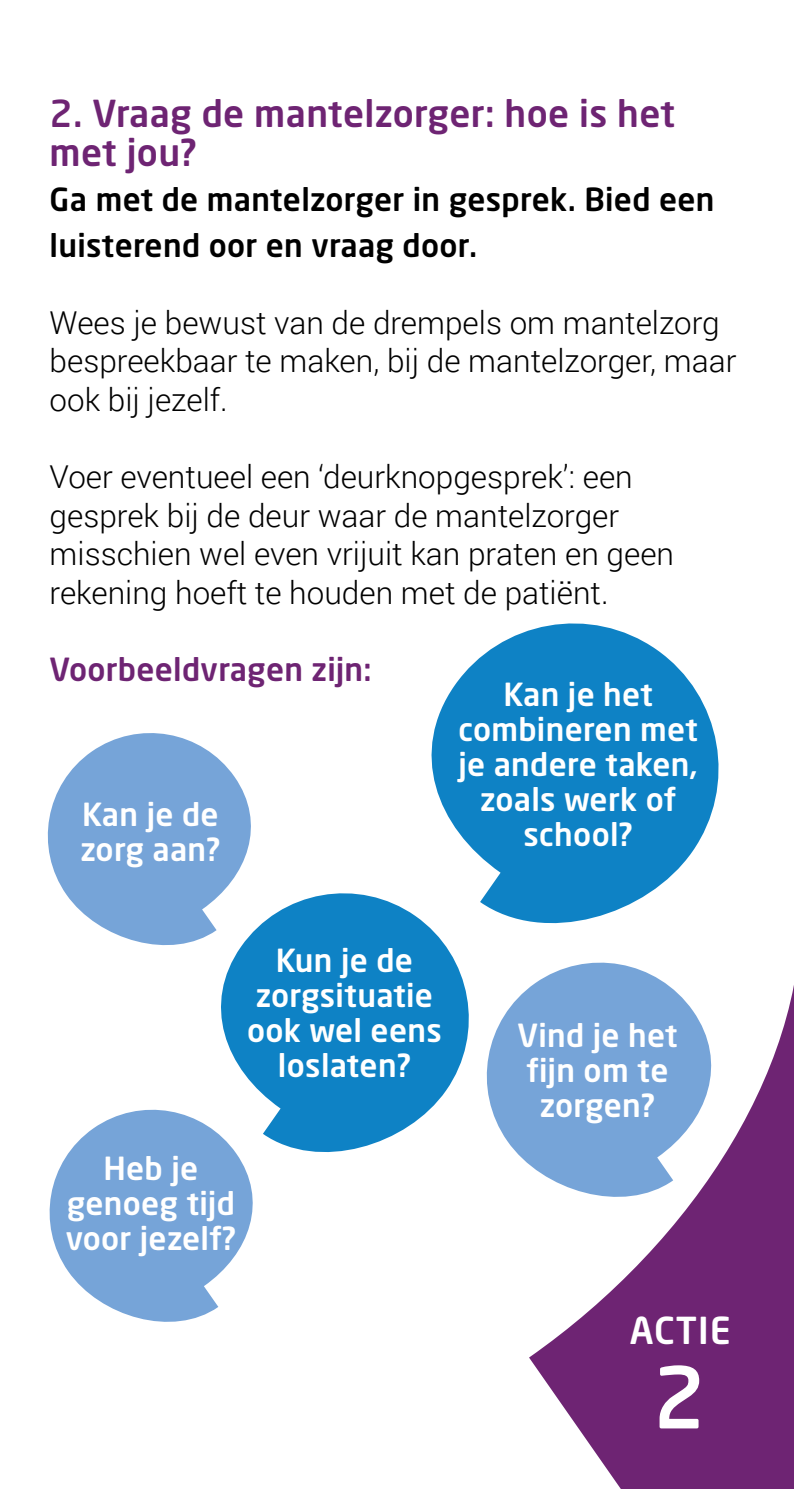
<style>
.page{position:relative;width:794px;height:1489px;background:#fff}
.page>*{position:absolute;margin:0;border:0;box-sizing:border-box;transform-origin:0 0}
.t1{font:500 84px "Neo Sans W1 G";color:#fff}
.t2{font:500 36.75px/38.5px "Neo Sans W1 G";letter-spacing:.01em;color:#6e2473}
.t3{font:500 36.75px "Neo Sans W1 G";letter-spacing:.03em;color:#fff}
.t4{font:300 31.5px/38.5px "Roboto";color:#000}
.t5{font:500 31.5px/35px "Neo Sans W1 G";letter-spacing:.01em;color:#fff;text-align:center}
.t6{font:500 31.5px/45.5px "Neo Sans W1 G";letter-spacing:.01em;color:#000}
.t7{font:500 31.5px "Neo Sans W1 G";letter-spacing:.01em;color:#6e2473}
</style>
<div class="page">
<svg style="left:529px;top:985px;width:265px;height:503px;fill:#6e2473"></svg>
<svg style="left:47px;top:733px;width:204px;height:213px;fill:#76a4d8"></svg>
<svg style="left:49px;top:1109px;width:204px;height:213px;fill:#76a4d8"></svg>
<svg style="left:201px;top:876px;width:268px;height:296px;fill:#0e82c5"></svg>
<svg style="left:486px;top:962px;width:243px;height:253px;fill:#76a4d8"></svg>
<svg style="left:409px;top:623px;width:310px;height:323px;fill:#0e82c5"></svg>
<p class="t2" style="left:50px;top:94px;width:627px">2. Vraag de mantelzorger: hoe is het met jou?</p>
<p class="t6" style="left:50px;top:176px;width:666px">Ga met de mantelzorger in gesprek. Bied een luisterend oor en vraag door.</p>
<p class="t4" style="left:50px;top:302px;width:688px">Wees je bewust van de drempels om mantelzorg bespreekbaar te maken, bij de mantelzorger, maar ook bij jezelf.</p>
<p class="t4" style="left:50px;top:456px;width:626px">Voer eventueel een ‘deurknopgesprek’: een gesprek bij de deur waar de mantelzorger misschien wel even vrijuit kan praten en geen rekening hoeft te houden met de patiënt.</p>
<p class="t7" style="left:50px;top:649px;width:323px">Voorbeeldvragen zijn:</p>
<p class="t5" style="left:80px;top:796px;width:141px;text-align:left">Kan je de zorg aan?</p>
<p class="t5" style="left:458px;top:676px;width:241px">Kan je het combineren met je andere taken, zoals werk of school?</p>
<p class="t5" style="left:247px;top:941px;width:196px">Kun je de zorgsituatie ook wel eens loslaten?</p>
<p class="t5" style="left:66px;top:1150px;width:171px">Heb je genoeg tijd voor jezelf?</p>
<p class="t5" style="left:517px;top:1016px;width:162px">Vind je het fijn om te zorgen?</p>
<p class="t3" style="left:630px;top:1307px;width:103px">ACTIE</p>
<h1 class="t1" style="left:653px;top:1344px;width:54px">2</h1>
</div>
